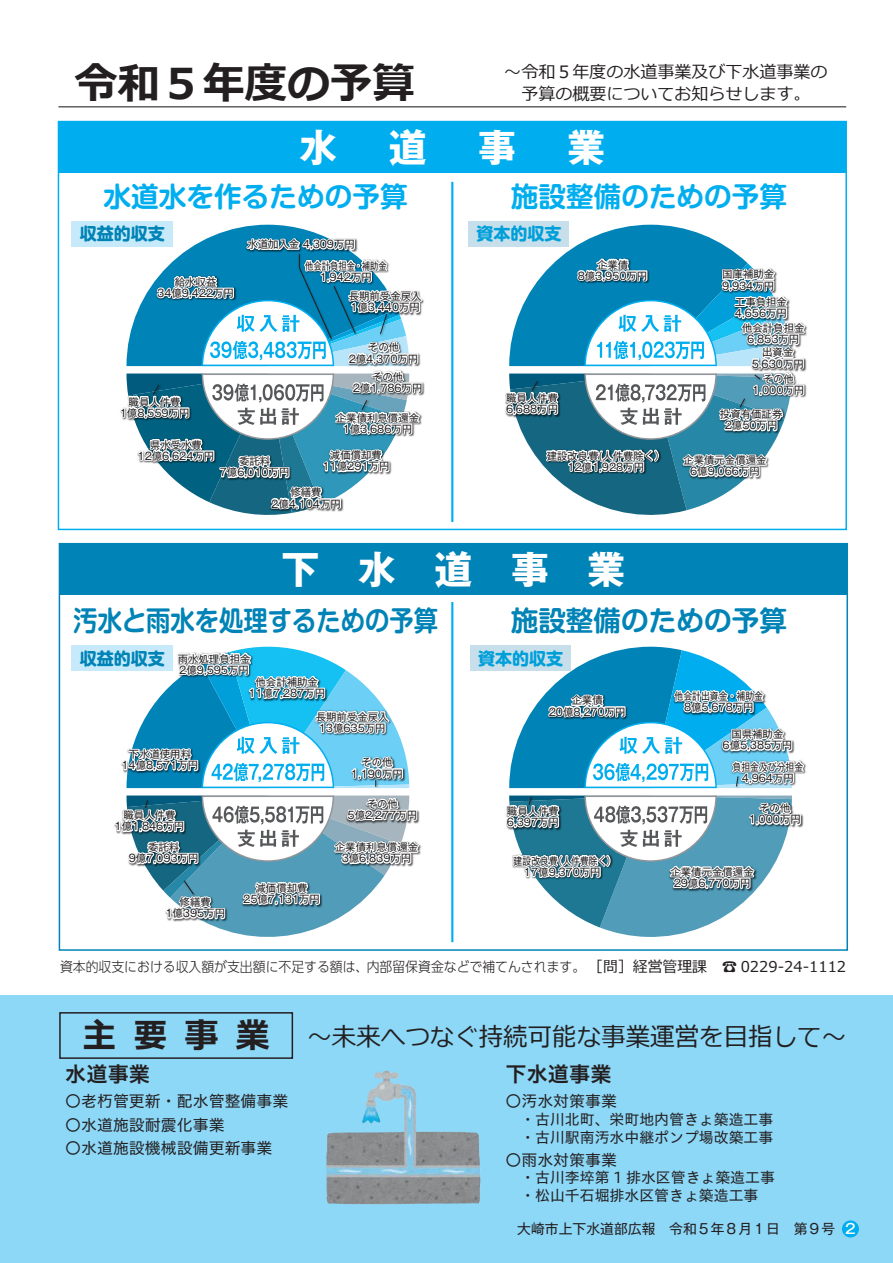
<style>
.page{position:relative;width:893px;height:1263px;background:#fff}
.page>*{position:absolute;margin:0;border:0;box-sizing:border-box;transform-origin:0 0}
.t1{font:700 42.45px "Meiryo";color:#231f20}
.t2{font:700 38.25px "Gothic MB101 Pro";letter-spacing:1em;color:#fff}
.t3{font:700 34.05px "Meiryo";color:#231f20}
.t4{font:700 27.6px "Shin M Go Pro De";color:#00aeef}
.t5{font:700 27.6px "Shin M Go Pro De";color:#0083b6;scale:.88 1}
.t6{font:700 27.6px "Shin M Go Pro De";color:#0083b6}
.t7{font:25.5px "Meiryo";color:#231f20;scale:.96 1}
.t8{font:21.3px "Hiragino UD Sans Std N W6";color:#231f20}
.t9{font:16.95px "Meiryo";color:#231f20}
.t10{font:700 16.95px "Shin M Go Pro";color:#0083b6}
.t11{font:700 16.95px "Shin M Go Pro";color:#009fda}
.t12{font:15.9px/23.4px "Hiragino UD Sans Std N W4";color:#231f20}
.t13{font:14.85px/18px "Hiragino UD Sans Std N W4";color:#231f20}
.t14{font:14.85px "Meiryo";color:#231f20}
.t15{font:300 13.8px "UD Shin Go Pr 6 N";color:#231f20;scale:.93 1}
.t16{font:13.8px "Gothic MB101 Pr 6";color:#231f20}
.t17{font:500 13.8px "Gothic MB101 Pr 6";color:#fff}
.t18{font:10.35px/11.1px "Gothic MB101 Pro";color:#231f20;text-align:center}
.t19{font:10.35px/11.1px "Gothic MB101 Pro";color:#231f20;text-align:center;scale:.85 1}
.s1{font-family:"Meiryo";font-weight:400;font-size:14.85px}
</style>
<div class="page">
<div style="left:0;top:995px;width:893px;height:268px;background:#8dd7f7"></div>
<div style="left:59px;top:1012px;width:234px;height:47px;border:1px solid #231f20"></div>
<hr style="left:58px;top:106px;width:788px;height:1px;background:#231f20">
<div style="left:59px;top:544px;width:788px;height:51px;background:#0083b6"></div>
<div style="left:58px;top:122px;width:788px;height:51px;background:#00aeef"></div>
<div style="left:71px;top:221px;width:102px;height:26px;background:#c6eafa"></div>
<div style="left:71px;top:646px;width:102px;height:25px;background:#c6eafa"></div>
<div style="left:469px;top:221px;width:100px;height:26px;background:#c6dfeb"></div>
<div style="left:471px;top:646px;width:100px;height:25px;background:#c6dfeb"></div>
<svg style="left:120px;top:225px;width:305px;height:290px"></svg>
<svg style="left:114px;top:646px;width:307px;height:291px"></svg>
<svg style="left:505px;top:225px;width:302px;height:290px"></svg>
<svg style="left:506px;top:647px;width:300px;height:290px"></svg>
<hr style="left:451px;top:182px;width:2px;height:340px;background:#00aeef">
<hr style="left:451px;top:602px;width:2px;height:340px;background:#00aeef">
<img style="left:326px;top:1071px;width:155px;height:134px">
<div style="left:842px;top:1220px;width:17px;height:17px;background:#00aeef;border-radius:50%"></div>
<h1 class="t1" style="left:75px;top:54px;width:342px">令和５年度の予算</h1>
<h3 class="t9" style="left:504px;top:60px;width:325px">～令和５年度の水道事業及び下水道事業の</h3>
<h3 class="t9" style="left:504px;top:82px;width:308px">　予算の概要についてお知らせします。</h3>
<h2 class="t2" style="left:389px;top:115px;width:40px">道</h2>
<h2 class="t2" style="left:299px;top:115px;width:40px">水</h2>
<h3 class="t4" style="left:104px;top:174px;width:306px">水道水を作るための予算</h3>
<h3 class="t10" style="left:80px;top:220px;width:87px">収益的収支</h3>
<p class="t18" style="left:157px;top:275px;width:78px">給水収益<br>34億9,422万円</p>
<p class="t18" style="left:305px;top:232px;width:83px;line-height:21.6px;text-align:left;text-indent:-58px">水道加入金 4,309万円<br>他会計負担金・補助金</p>
<p class="t18" style="left:349px;top:266px;width:74px;line-height:19px;text-align:left;text-indent:-29px">1,942万円<br>長期前受金戻入</p>
<p class="t18" style="left:350px;top:300px;width:71px">1億3,440万円</p>
<p class="t18" style="left:349px;top:340px;width:71px">その他<br>2億4,370万円</p>
<p class="t18" style="left:353px;top:370px;width:71px">その他<br>2億1,786万円</p>
<p class="t18" style="left:120px;top:395px;width:71px">職員人件費<br>1億8,559万円</p>
<p class="t18" style="left:150px;top:438px;width:54px">県水受水費</p>
<p class="t18" style="left:336px;top:411px;width:85px">企業債利息償還金<br>1億3,686万円</p>
<p class="t18" style="left:322px;top:448px;width:68px">減価償却費<br>11億291万円</p>
<p class="t18" style="left:138px;top:449px;width:78px">12億6,624万円</p>
<p class="t18" style="left:239px;top:454px;width:33px">委託料</p>
<p class="t18" style="left:220px;top:465px;width:71px">7億6,010万円</p>
<p class="t18" style="left:271px;top:485px;width:71px">修繕費<br>2億4,104万円</p>
<h2 class="t2" style="left:478px;top:115px;width:40px">事</h2>
<h2 class="t2" style="left:567px;top:115px;width:40px">業</h2>
<h3 class="t4" style="left:511px;top:174px;width:278px">施設整備のための予算</h3>
<h3 class="t11" style="left:476px;top:220px;width:87px">資本的収支</h3>
<p class="t18" style="left:597px;top:258px;width:33px">企業債</p>
<p class="t18" style="left:578px;top:269px;width:71px">8億3,950万円</p>
<p class="t18" style="left:722px;top:268px;width:54px">国庫補助金</p>
<p class="t18" style="left:735px;top:276px;width:54px;line-height:16.4px;text-align:left;text-indent:-13px">9,934万円工事負担金</p>
<p class="t18" style="left:742px;top:304px;width:64px;line-height:14.9px;text-align:left;text-indent:-7px">4,656万円<br>他会計負担金</p>
<p class="t18" style="left:762px;top:331px;width:39px;line-height:13.2px;text-align:left;text-indent:-15px">6,853万円出資金</p>
<p class="t18" style="left:752px;top:357px;width:54px">5,630万円</p>
<p class="t18" style="left:752px;top:372px;width:54px">その他<br>1,000万円</p>
<p class="t18" style="left:506px;top:391px;width:54px;text-align:left">職員人件費<br>6,688万円</p>
<p class="t18" style="left:547px;top:449px;width:120px">建設改良費(人件費除く(</p>
<p class="t18" style="left:683px;top:453px;width:85px">企業債元金償還金</p>
<p class="t18" style="left:567px;top:460px;width:78px">12億1,928万円</p>
<p class="t18" style="left:690px;top:464px;width:71px">6億9,066万円</p>
<p class="t18" style="left:720px;top:407px;width:64px">投資有価証券<br>2億50万円</p>
<h2 class="t2" style="left:281px;top:537px;width:346px">下水道事業</h2>
<h3 class="t5" style="left:73px;top:598px;width:416px">汚水と雨水を処理するための予算</h3>
<h3 class="t6" style="left:511px;top:598px;width:278px">施設整備のための予算</h3>
<h3 class="t10" style="left:80px;top:644px;width:87px">収益的収支</h3>
<p class="t18" style="left:178px;top:652px;width:74px;text-align:left">雨水処理負担金<br>2億9,595万円</p>
<p class="t18" style="left:248px;top:675px;width:78px">他会計補助金<br>11億7,287万円</p>
<p class="t18" style="left:316px;top:710px;width:74px;text-align:left">長期前受金戻入<br>13億635万円</p>
<p class="t18" style="left:351px;top:755px;width:54px">その他<br>1,190万円</p>
<p class="t18" style="left:115px;top:808px;width:71px">職員人件費<br>1億1,846万円</p>
<p class="t18" style="left:129px;top:840px;width:71px">委託料<br>9億7,093万円</p>
<p class="t18" style="left:165px;top:895px;width:61px">修繕費<br>1億395万円</p>
<p class="t18" style="left:121px;top:747px;width:78px">下水道使用料<br>14億8,571万円</p>
<p class="t18" style="left:348px;top:797px;width:71px">その他<br>5億2,277万円</p>
<p class="t18" style="left:335px;top:840px;width:85px">企業債利息償還金<br>3億6,839万円</p>
<p class="t18" style="left:243px;top:881px;width:78px">減価償却費<br>25億7,131万円</p>
<h3 class="t11" style="left:478px;top:644px;width:87px">資本的収支</h3>
<p class="t18" style="left:549px;top:693px;width:78px">企業債<br>20億8,270万円</p>
<p class="t19" style="left:674px;top:689px;width:106px">他会計出資金・補助金<br>8億5,678万円</p>
<p class="t18" style="left:723px;top:727px;width:71px">国県補助金<br>6億5,385万円</p>
<p class="t19" style="left:732px;top:760px;width:85px">負担金及び分担金<br>4,964万円</p>
<p class="t18" style="left:507px;top:804px;width:54px;text-align:left">職員人件費<br>6,397万円</p>
<p class="t19" style="left:553px;top:854px;width:74px">（人件費除く(</p>
<p class="t18" style="left:749px;top:801px;width:54px">その他<br>1,000万円</p>
<p class="t19" style="left:514px;top:854px;width:54px">建設改良費</p>
<p class="t18" style="left:670px;top:865px;width:85px">企業債元金償還金</p>
<p class="t18" style="left:524px;top:865px;width:78px">17億9,370万円</p>
<p class="t18" style="left:674px;top:876px;width:78px">29億6,770万円</p>
<h3 class="t15" style="left:60px;top:956px;width:697px">資本的収支における収入額が支出額に不足する額は、内部留保資金などで補てんされます。<span class="s1">［問］経営管理課</span></h3>
<h3 class="t14" style="left:722px;top:956px;width:126px">☎ 0229-24-1112</h3>
<h3 class="t3" style="left:83px;top:1012px;width:189px">主要事業</h3>
<h3 class="t8" style="left:65px;top:1058px;width:87px">水道事業</h3>
<h3 class="t12" style="left:65px;top:1089px;width:225px">〇老朽管更新・配水管整備事業〇水道施設耐震化事業<br>〇水道施設機械設備更新事業</h3>
<h3 class="t7" style="left:307px;top:1019px;width:563px">～未来へつなぐ持続可能な事業運営を目指して~</h3>
<h3 class="t8" style="left:505px;top:1058px;width:108px">下水道事業</h3>
<h3 class="t12" style="left:505px;top:1089px;width:113px">〇汚水対策事業</h3>
<h3 class="t13" style="left:505px;top:1109px;width:269px">　・古川北町、栄町地内管きょ築造工事　・古川駅南汚水中継ポンプ場改築工事</h3>
<h3 class="t12" style="left:505px;top:1147px;width:113px">〇雨水対策事業</h3>
<h3 class="t13" style="left:505px;top:1168px;width:271px">　・古川李埣第 1 排水区管きょ築造工事　・松山千石堀排水区管きょ築造工事</h3>
<h3 class="t16" style="left:517px;top:1217px;width:319px">大崎市上下水道部広報　令和５年８月１日　第９号</h3>
<h3 class="t17" style="left:845px;top:1217px;width:12px">2</h3>
</div>
